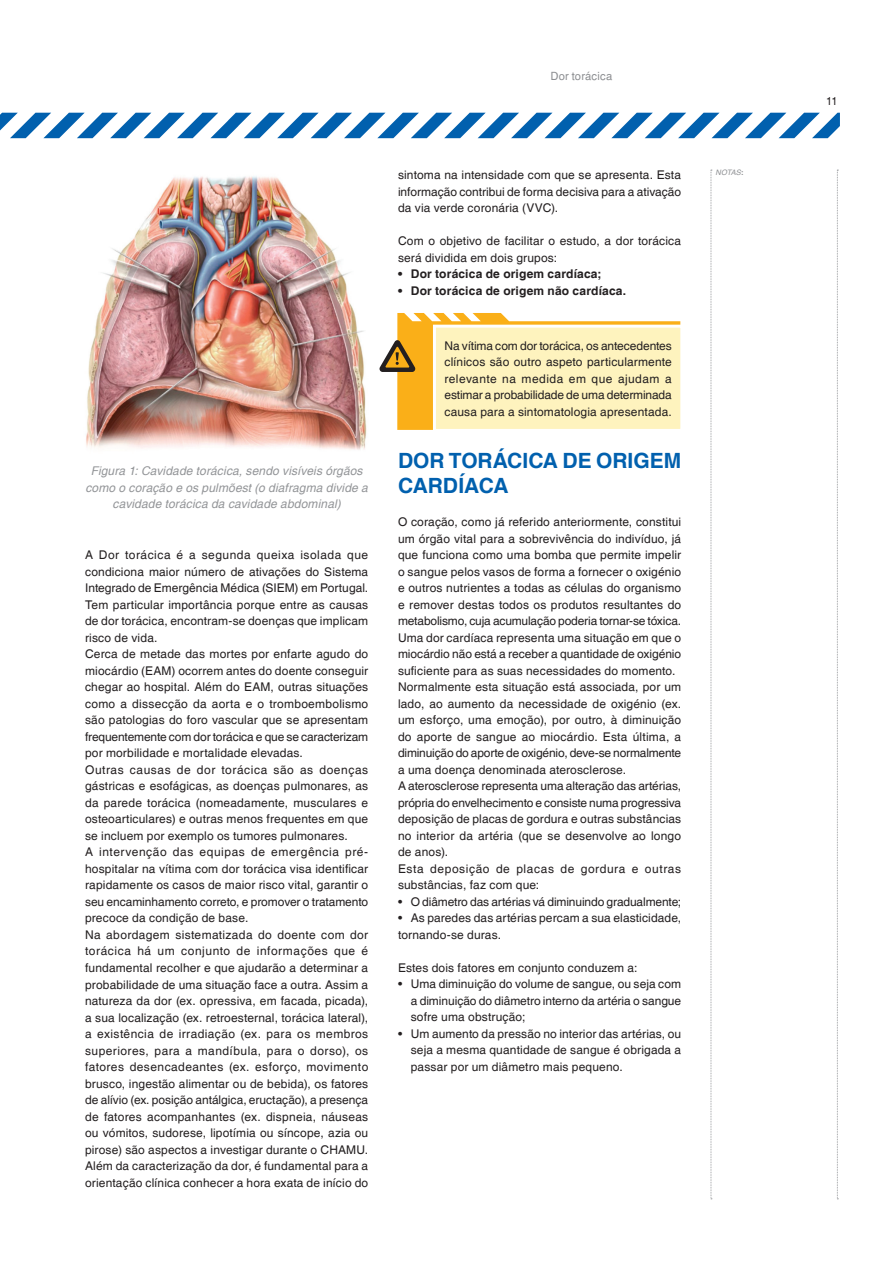
<style>
.page{position:relative;width:893px;height:1263px;background:#fff}
.page>*{position:absolute;margin:0;border:0;box-sizing:border-box;transform-origin:0 0}
.t1{font:700 21px/25.2px "Helvetica";color:#0160ae}
.t2{font:12px/16.5px "Helvetica";letter-spacing:.01em;color:#231f20}
.t3{font:italic 12px/16.5px "Helvetica";letter-spacing:.01em;color:#939598;text-align:center}
.t4{font:700 12px "Helvetica";letter-spacing:.015em;color:#231f20}
.t5{font:12px "Helvetica";letter-spacing:-.01em;color:#231f20}
.t6{font:11.1px "Helvetica";letter-spacing:.015em;color:#8d8f92}
.t7{font:11.1px "Helvetica";color:#231f20}
.t8{font:italic 7.5px "Helvetica";letter-spacing:-.01em;color:#8d8f92}
.s1{font-weight:700;font-style:normal}
</style>
<div class="page">
<svg style="left:711px;top:170px;width:1px;height:1029px"></svg>
<svg style="left:837px;top:170px;width:1px;height:1029px"></svg>
<svg style="left:0;top:113px;width:840px;height:25px"></svg>
<img style="left:86px;top:176px;width:281px;height:274px">
<svg style="left:379px;top:313px;width:302px;height:117px;background:#fae8ad"></svg>
<p class="t6" style="left:550px;top:69px;width:63px">Dor torácica</p>
<p class="t3" style="left:85px;top:463px;width:284px">Figura 1: Cavidade torácica, sendo visíveis órgãos como o coração e os pulmõest (o diafragma divide a cavidade torácica da cavidade abdominal)</p>
<p class="t2" style="left:85px;top:547px;width:285px">A Dor torácica é a segunda queixa isolada que condiciona maior número de ativações do Sistema Integrado de Emergência Médica (SIEM) em Portugal.<br>Tem particular importância porque entre as causas de dor torácica, encontram-se doenças que implicam risco de vida.<br>Cerca de metade das mortes por enfarte agudo do miocárdio (EAM) ocorrem antes do doente conseguir chegar ao hospital. Além do EAM, outras situações como a dissecção da aorta e o tromboembolismo são patologias do foro vascular que se apresentam frequentemente com dor torácica e que se caracterizam por morbilidade e mortalidade elevadas.<br>Outras causas de dor torácica são as doenças gástricas e esofágicas, as doenças pulmonares, as da parede torácica (nomeadamente, musculares e osteoarticulares) e outras menos frequentes em que se incluem por exemplo os tumores pulmonares.<br>A intervenção das equipas de emergência pré&shy;hospitalar na vítima com dor torácica visa identificar rapidamente os casos de maior risco vital, garantir o seu encaminhamento correto, e promover o tratamento precoce da condição de base.<br>Na abordagem sistematizada do doente com dor torácica há um conjunto de informações que é fundamental recolher e que ajudarão a determinar a probabilidade de uma situação face a outra. Assim a natureza da dor (ex. opressiva, em facada, picada), a sua localização (ex. retroesternal, torácica lateral), a existência de irradiação (ex. para os membros superiores, para a mandíbula, para o dorso), os fatores desencadeantes (ex. esforço, movimento brusco, ingestão alimentar ou de bebida), os fatores de alívio (ex. posição antálgica, eructação), a presença de fatores acompanhantes (ex. dispneia, náuseas ou vómitos, sudorese, lipotímia ou síncope, azia ou pirose) são aspectos a investigar durante o CHAMU.<br>Além da caracterização da dor, é fundamental para a orientação clínica conhecer a hora exata de início do</p>
<p class="t2" style="left:398px;top:167px;width:285px;text-align:justify">sintoma na intensidade com que se apresenta. Esta informação contribui de forma decisiva para a ativação da via verde coronária (VVC).</p>
<p class="t2" style="left:398px;top:233px;width:285px">Com o objetivo de facilitar o estudo, a dor torácica será dividida em dois grupos:</p>
<p class="t4" style="left:398px;top:267px;width:205px">• Dor torácica de origem cardíaca;</p>
<p class="t4" style="left:398px;top:283px;width:230px">• Dor torácica de origem não cardíaca.</p>
<p class="t2" style="left:444px;top:338px;width:229px;text-align:justify">Na vítima com dor torácica, os antecedentes clínicos são outro aspeto particularmente relevante na medida em que ajudam a estimar a probabilidade de uma determinada causa para a sintomatologia apresentada.</p>
<h1 class="t1" style="left:398px;top:449px;width:285px">DOR TORÁCICA DE ORIGEM<br>CARDÍACA</h1>
<p class="t2" style="left:398px;top:514px;width:285px">O coração, como já referido anteriormente, constitui um órgão vital para a sobrevivência do indivíduo, já que funciona como uma bomba que permite impelir o sangue pelos vasos de forma a fornecer o oxigénio e outros nutrientes a todas as células do organismo e remover destas todos os produtos resultantes do metabolismo, cuja acumulação poderia tornar-se tóxica.<br>U ma dor cardíaca representa uma situação em que o miocárdio não está a receber a quantidade de oxigénio suficiente para as suas necessidades do momento.<br>N ormalmente esta situação está associada, por um lado, ao aumento da necessidade de oxigénio (ex. um esforço, uma emoção), por outro, à diminuição do aporte de sangue ao miocárdio. Esta última, a diminuição do aporte de oxigénio, deve-se normalmente a uma doença denominada aterosclerose.<br>A aterosclerose representa uma alteração das artérias, própria do envelhecimento e consiste numa progressiva deposição de placas de gordura e outras substâncias no interior da artéria (que se desenvolve ao longo de anos).<br>Esta deposição de placas de gordura e outras substâncias, faz com que:</p>
<p class="t5" style="left:398px;top:894px;width:285px">• O diâmetro das artérias vá diminuindo gradualmente;</p>
<p class="t2" style="left:398px;top:910px;width:285px">• As paredes das artérias percam a sua elasticidade, tornando-se duras.</p>
<p class="t2" style="left:398px;top:960px;width:241px">Estes dois fatores em conjunto conduzem a:</p>
<p class="t2" style="left:411px;top:976px;width:272px;text-align:justify;text-indent:-13px">• Uma diminuição do volume de sangue, ou seja com a diminuição do diâmetro interno da artéria o sangue sofre uma obstrução;</p>
<p class="t2" style="left:411px;top:1026px;width:272px;text-align:justify;text-indent:-13px">• Um aumento da pressão no interior das artérias, ou seja a mesma quantidade de sangue é obrigada a passar por um diâmetro mais pequeno.</p>
<p class="t8" style="left:715px;top:168px;width:30px">notas<span class="s1">:</span></p>
<p class="t7" style="left:826px;top:94px;width:13px">11</p>
</div>
